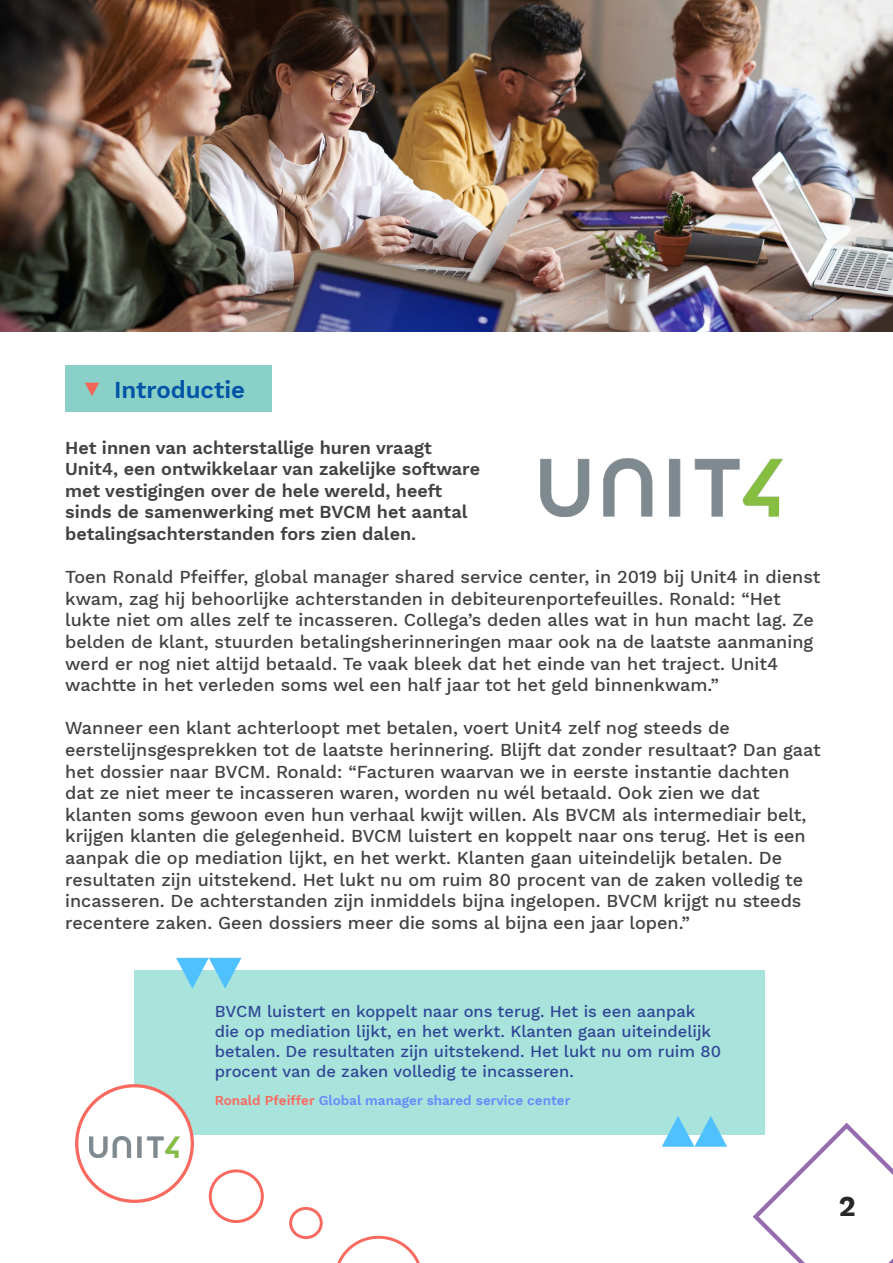
<style>
.page{position:relative;width:893px;height:1263px;background:#fff}
.page>*{position:absolute;margin:0;border:0;box-sizing:border-box;transform-origin:0 0}
.t1{font:700 28.5px "Work Sans";color:#292829}
.t2{font:600 24px "Work Sans";color:#0053a5}
.t3{font:500 18px/21.6px "Work Sans";color:#424242}
.t4{font:600 18px/21.6px "Work Sans";color:#424242}
.t5{font:500 16.5px/19.8px "Work Sans";color:#304796}
.t6{font:600 13.5px "Work Sans";color:#6989fa}
.s1{color:#f86a60}
</style>
<div class="page">
<img style="left:0;top:0;width:893px;height:332px">
<div style="left:65px;top:365px;width:206px;height:46px;background:#89d0c8"></div>
<svg style="left:85px;top:383px;width:14px;height:13px"></svg>
<svg style="left:750px;top:1122px;width:143px;height:141px"></svg>
<div style="left:135px;top:970px;width:630px;height:164px;background:#a8e4dc"></div>
<div style="left:77px;top:1086px;width:115px;height:115px;background:#fff;border-radius:50%"></div>
<div style="left:75px;top:1084px;width:119px;height:119px;border:3px solid #f86a60;border-radius:50%"></div>
<svg style="left:176px;top:958px;width:65px;height:31px"></svg>
<svg style="left:662px;top:1116px;width:65px;height:31px"></svg>
<svg style="left:337px;top:1236px;width:83px;height:27px"></svg>
<div style="left:209px;top:1169px;width:55px;height:54px;border:3px solid #f86a60;border-radius:50%"></div>
<div style="left:289px;top:1207px;width:34px;height:32px;border:3px solid #f86a60;border-radius:50%"></div>
<img style="left:541px;top:459px;width:241px;height:57px">
<img style="left:90px;top:1136px;width:89px;height:21px">
<h2 class="t2" style="left:114px;top:372px;width:133px">Introductie</h2>
<p class="t4" style="left:65px;top:436px;width:416px">Het innen van achterstallige huren vraagt Unit4, een ontwikkelaar van zakelijke software met vestigingen over de hele wereld, heeft sinds de samenwerking met BVCM het aantal betalingsachterstanden fors zien dalen.</p>
<p class="t3" style="left:65px;top:565px;width:757px">Toen Ronald Pfeiffer, global manager shared service center, in 2019 bij Unit4 in dienst kwam, zag hij behoorlijke achterstanden in debiteurenportefeuilles. Ronald: “Het lukte niet om alles zelf te incasseren. Collega’s deden alles wat in hun macht lag. Ze belden de klant, stuurden betalingsherinneringen maar ook na de laatste aanmaning werd er nog niet altijd betaald. Te vaak bleek dat het einde van het traject. Unit4 wachtte in het verleden soms wel een half jaar tot het geld binnenkwam.”</p>
<p class="t3" style="left:65px;top:717px;width:757px">Wanneer een klant achterloopt met betalen, voert Unit4 zelf nog steeds de eerstelijnsgesprekken tot de laatste herinnering. Blijft dat zonder resultaat? Dan gaat het dossier naar BVCM. Ronald: “Facturen waarvan we in eerste instantie dachten dat ze niet meer te incasseren waren, worden nu wél betaald. Ook zien we dat klanten soms gewoon even hun verhaal kwijt willen. Als BVCM als intermediair belt, krijgen klanten die gelegenheid. BVCM luistert en koppelt naar ons terug. Het is een aanpak die op mediation lijkt, en het werkt. Klanten gaan uiteindelijk betalen. De resultaten zijn uitstekend. Het lukt nu om ruim 80 procent van de zaken volledig te incasseren. De achterstanden zijn inmiddels bijna ingelopen. BVCM krijgt nu steeds recentere zaken. Geen dossiers meer die soms al bijna een jaar lopen.”</p>
<p class="t5" style="left:215px;top:1001px;width:508px">BVCM luistert en koppelt naar ons terug. Het is een aanpak die op mediation lijkt, en het werkt. Klanten gaan uiteindelijk betalen. De resultaten zijn uitstekend. Het lukt nu om ruim 80 procent van de zaken volledig te incasseren.</p>
<p class="t6" style="left:215px;top:1090px;width:357px"><span class="s1">Ronald Pfeiffer</span> Global manager shared service center</p>
<h1 class="t1" style="left:839px;top:1185px;width:18px">2</h1>
</div>
